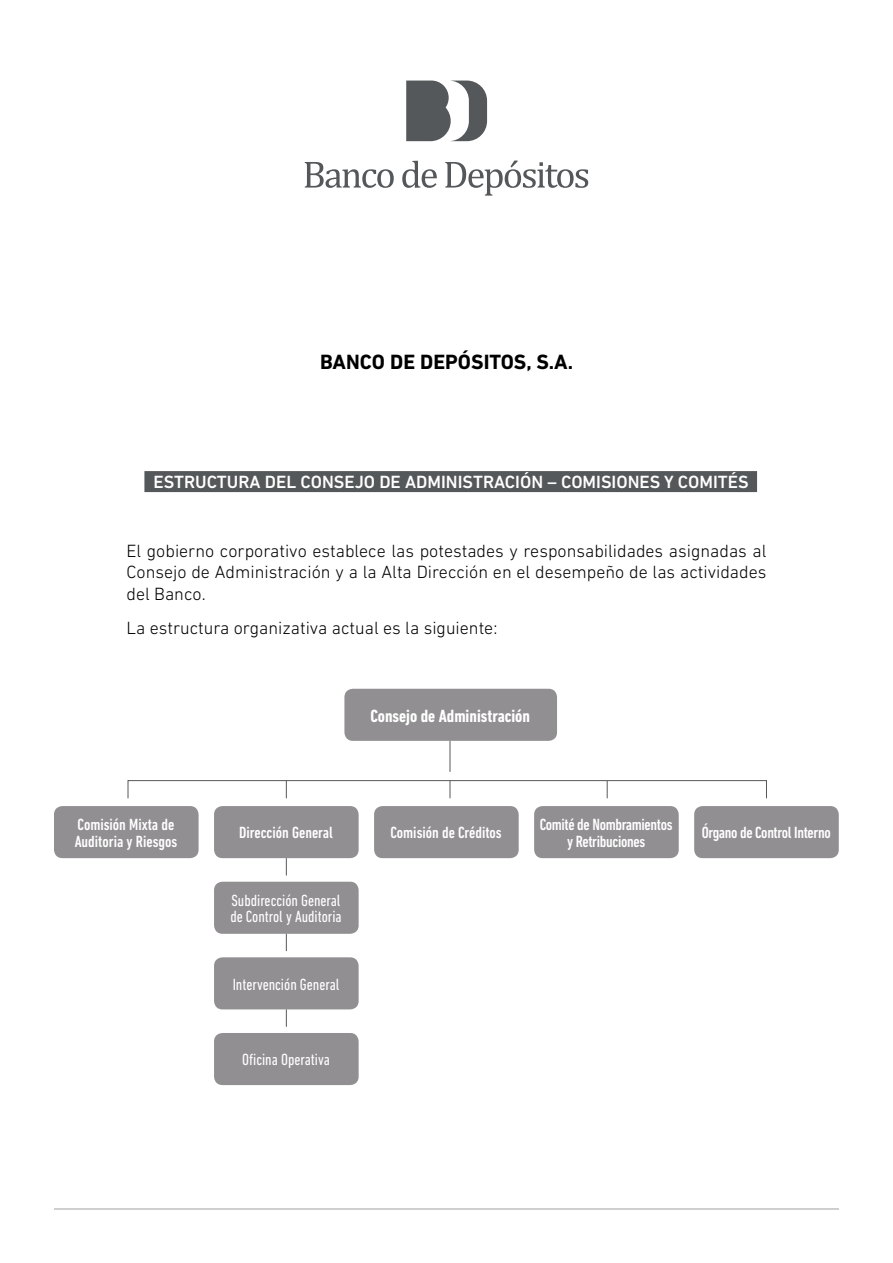
<style>
.page{position:relative;width:893px;height:1263px;background:#fff}
.page>*{position:absolute;margin:0;border:0;box-sizing:border-box;transform-origin:0 0}
.t1{font:700 21px "DIN Next LT Pro";color:#000}
.t2{font:300 18px/21.6px "DIN Next LT Pro";color:#000;text-align:justify}
.t3{font:500 18px "DIN Next LT Pro";color:#fff}
.t4{font:700 condensed 18px "DIN Next LT Pro";color:#fff}
.t5{font:500 condensed 16.5px/16.5px "DIN Next LT Pro";letter-spacing:-.005em;color:#fff}
.t6{font:condensed 16.5px/16.5px "DIN Next LT Pro";color:#fff}
</style>
<div class="page">
<svg style="left:305px;top:162px;width:89px;height:26px"></svg>
<svg style="left:402px;top:161px;width:35px;height:27px"></svg>
<svg style="left:445px;top:161px;width:143px;height:35px"></svg>
<svg style="left:406px;top:81px;width:81px;height:60px"></svg>
<div style="left:144px;top:471px;width:613px;height:21px;background:#55585a"></div>
<div style="left:344px;top:689px;width:213px;height:52px;background:#918f91;border-radius:9px"></div>
<div style="left:54px;top:806px;width:145px;height:52px;background:#918f91;border-radius:9px"></div>
<div style="left:214px;top:806px;width:145px;height:52px;background:#918f91;border-radius:9px"></div>
<div style="left:214px;top:882px;width:145px;height:52px;background:#918f91;border-radius:9px"></div>
<div style="left:214px;top:957px;width:145px;height:52px;background:#918f91;border-radius:9px"></div>
<div style="left:214px;top:1033px;width:145px;height:52px;background:#918f91;border-radius:9px"></div>
<div style="left:374px;top:806px;width:145px;height:52px;background:#918f91;border-radius:9px"></div>
<div style="left:534px;top:806px;width:145px;height:52px;background:#918f91;border-radius:9px"></div>
<div style="left:694px;top:806px;width:145px;height:52px;background:#918f91;border-radius:9px"></div>
<div style="left:128px;top:780px;width:639px;height:19px;border:1px solid #55585a"></div>
<svg style="left:286px;top:781px;width:1px;height:17px"></svg>
<svg style="left:286px;top:858px;width:1px;height:17px"></svg>
<svg style="left:286px;top:934px;width:1px;height:17px"></svg>
<svg style="left:286px;top:1009px;width:1px;height:18px"></svg>
<svg style="left:450px;top:781px;width:1px;height:17px"></svg>
<hr style="left:450px;top:741px;width:1px;height:31px;background:#55585a">
<svg style="left:607px;top:781px;width:1px;height:17px"></svg>
<hr style="left:54px;top:1208px;width:785px;height:1px;background:#a2a0a1">
<p class="t1" style="left:320px;top:349px;width:255px">BANCO DE DEPÓSITOS, S.A.</p>
<p class="t3" style="left:153px;top:471px;width:597px">ESTRUCTURA DEL CONSEJO DE ADMINISTRACIÓN – COMISIONES Y COMITÉS</p>
<p class="t2" style="left:127px;top:539px;width:641px">El gobierno corporativo establece las potestades y responsabilidades asignadas al Consejo de Administración y a la Alta Dirección en el desempeño de las actividades del Banco.</p>
<p class="t2" style="left:127px;top:617px;width:372px">La estructura organizativa actual es la siguiente:</p>
<p class="t4" style="left:370px;top:705px;width:161px">Consejo de Administración</p>
<p class="t5" style="left:75px;top:816px;width:104px">Comisión Mixta de<br>Auditoria y Riesgos</p>
<p class="t5" style="left:239px;top:824px;width:95px">Dirección General</p>
<p class="t6" style="left:230px;top:892px;width:113px">Subdirección General de Control y Auditoria</p>
<p class="t6" style="left:233px;top:975px;width:108px">Intervención General</p>
<p class="t6" style="left:242px;top:1051px;width:89px">Oficina Operativa</p>
<p class="t5" style="left:390px;top:824px;width:113px">Comisión de Créditos</p>
<p class="t5" style="left:540px;top:816px;width:134px;text-align:center">Comité de Nombramientos y Retribuciones</p>
<p class="t5" style="left:702px;top:824px;width:131px">Órgano de Control Interno</p>
</div>
